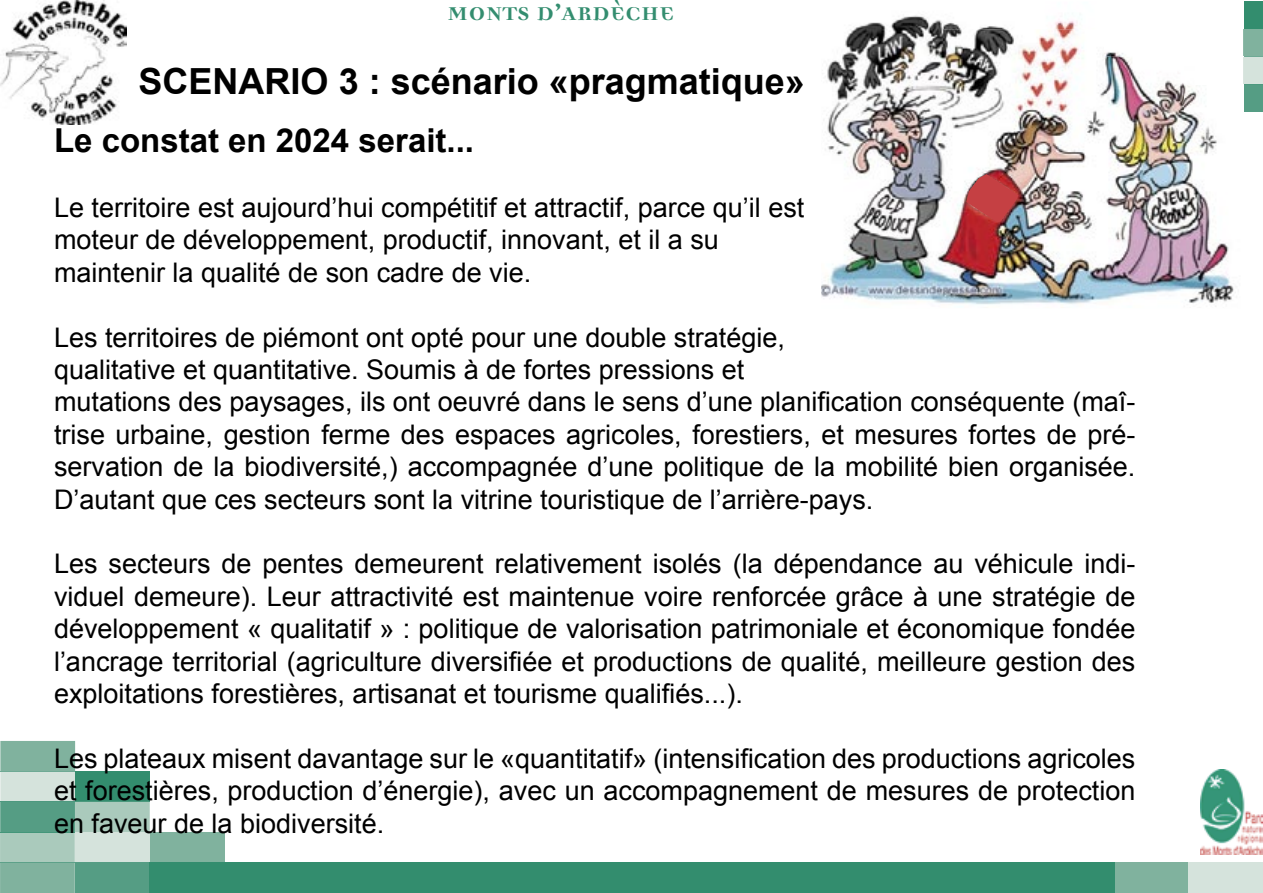
<style>
.page{position:relative;width:1263px;height:893px;background:#fff}
.page>*{position:absolute;margin:0;border:0;box-sizing:border-box;transform-origin:0 0}
.t1{font:700 36px "Arial";color:#000}
.t2{font:700 33px "Arial";color:#000}
.t3{font:700 30px "Democratica";color:#338d6f}
.t4{font:27px/32.4px "Arial";color:#000}
</style>
<div class="page">
<div style="left:1184px;top:1px;width:79px;height:28px;background:#338d6e"></div>
<div style="left:1243px;top:29px;width:20px;height:28px;background:#80b29e"></div>
<div style="left:1243px;top:57px;width:20px;height:27px;background:#d5e3dc"></div>
<div style="left:1243px;top:84px;width:20px;height:28px;background:#559d84"></div>
<div style="left:1114px;top:863px;width:75px;height:30px;background:#80b29e"></div>
<div style="left:1189px;top:863px;width:74px;height:30px;background:#d5e3dc"></div>
<div style="left:150px;top:832px;width:74px;height:31px;background:#80b29e"></div>
<svg style="left:0;top:741px;width:150px;height:152px;background:#9bc3b4"></svg>
<div style="left:75px;top:863px;width:75px;height:30px;background:#559d84"></div>
<div style="left:149px;top:863px;width:75px;height:30px;background:#338d6e"></div>
<div style="left:224px;top:863px;width:890px;height:30px;background:#338d6e"></div>
<img style="left:821px;top:15px;width:413px;height:293px">
<img style="left:1184px;top:1px;width:59px;height:111px">
<img style="left:1185px;top:29px;width:58px;height:1px">
<img style="left:1184px;top:57px;width:59px;height:1px">
<img style="left:1184px;top:84px;width:59px;height:1px">
<img style="left:1104px;top:15px;width:80px;height:42px">
<svg style="left:1184px;top:29px;width:1px;height:29px"></svg>
<img style="left:1104px;top:29px;width:80px;height:1px">
<img style="left:943px;top:15px;width:161px;height:14px">
<svg style="left:1104px;top:15px;width:1px;height:15px"></svg>
<svg style="left:1023px;top:15px;width:1px;height:14px"></svg>
<svg style="left:966px;top:174px;width:52px;height:48px;background:#bc4e51"></svg>
<img style="left:0;top:0;width:127px;height:124px">
<img style="left:1200px;top:770px;width:63px;height:84px">
<p class="t3" style="left:447px;top:-2px;width:229px">MONTS D’ARDÈCHE</p>
<h1 class="t1" style="left:139px;top:61px;width:668px">SCENARIO 3 : scénario «pragmatique»</h1>
<p class="t2" style="left:54px;top:122px;width:422px">Le constat en 2024 serait...</p>
<p class="t4" style="left:54px;top:191px;width:752px">Le territoire est aujourd’hui compétitif et attractif, parce qu’il est moteur de développement, productif, innovant, et il a su maintenir la qualité de son cadre de vie.</p>
<p class="t4" style="left:54px;top:321px;width:1083px">Les territoires de piémont ont opté pour une double stratégie,<br>qualitative et quantitative. Soumis à de fortes pressions et<br>mutations des paysages, ils ont oeuvré dans le sens d’une planification conséquente (maî&shy;trise urbaine, gestion ferme des espaces agricoles, forestiers, et mesures fortes de pré&shy;servation de la biodiversité,) accompagnée d’une politique de la mobilité bien organisée.<br>D’autant que ces secteurs sont la vitrine touristique de l’arrière-pays.</p>
<p class="t4" style="left:54px;top:548px;width:1083px;text-align:justify">Les secteurs de pentes demeurent relativement isolés (la dépendance au véhicule indi&shy;viduel demeure). Leur attractivité est maintenue voire renforcée grâce à une stratégie de développement « qualitatif » : politique de valorisation patrimoniale et économique fondée l’ancrage territorial (agriculture diversifiée et productions de qualité, meilleure gestion des exploitations forestières, artisanat et tourisme qualifiés...).</p>
<p class="t4" style="left:54px;top:742px;width:1083px;text-align:justify">Les plateaux misent davantage sur le «quantitatif» (intensification des productions agricoles et forestières, production d’énergie), avec un accompagnement de mesures de protection en faveur de la biodiversité.</p>
</div>
